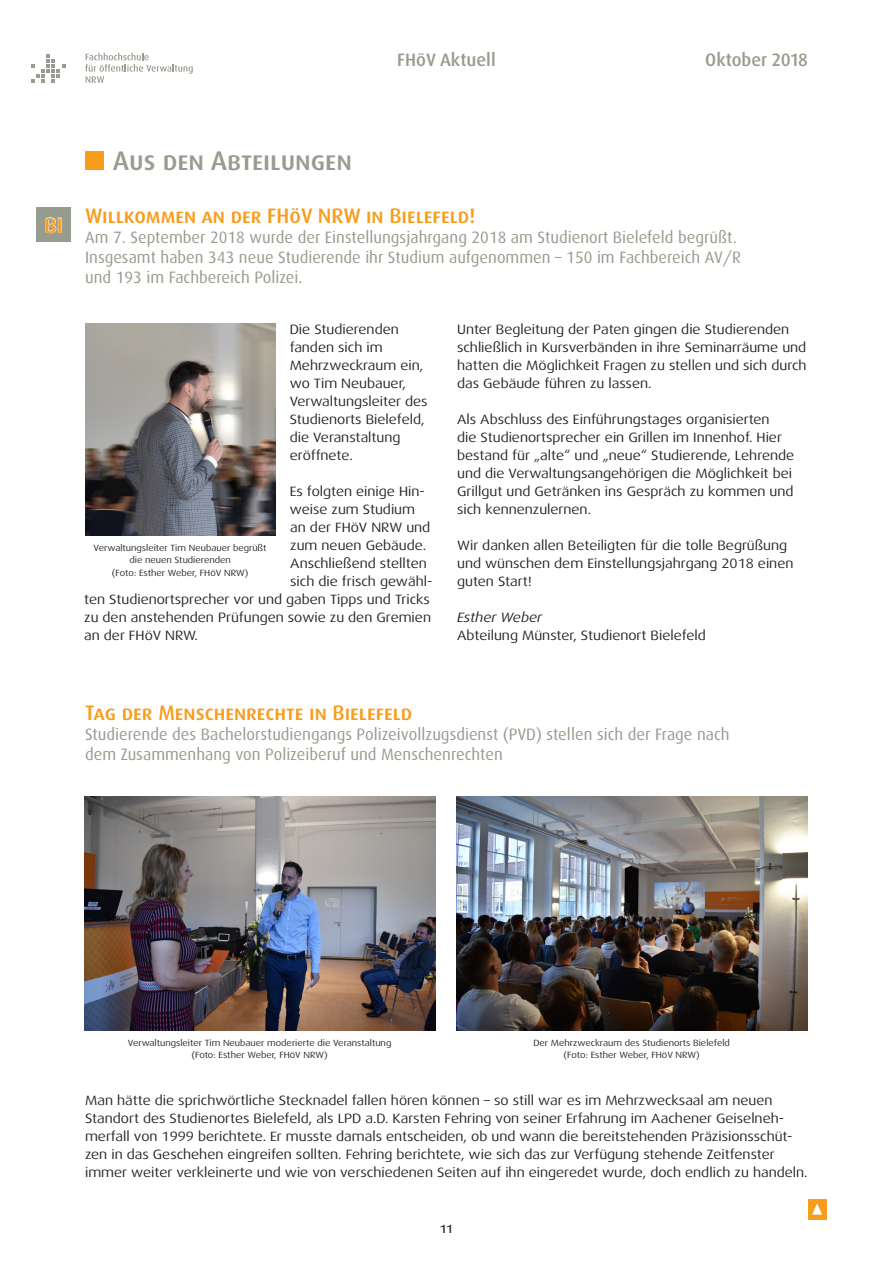
<style>
.page{position:relative;width:893px;height:1263px;background:#fff}
.page>*{position:absolute;margin:0;border:0;box-sizing:border-box;transform-origin:0 0}
.t1{font:500 27px "Dax OT";color:#969d8e}
.t2{font:500 21px "Dax OT";color:#f89c1c}
.t3{font:500 18px "Dax OT";color:#969d8e}
.t4{font:16.5px/19.8px "Dax";color:#969d8e}
.t5{font:15px "Dax Regular Caps";color:#231f20}
.t6{font:13.5px/18px "Dax Wide";color:#231f20}
.t7{font:italic 13.5px "Dax Wide";color:#231f20}
.t8{font:9px/12.8px "Dax Wide";color:#231f20;text-align:center}
</style>
<div class="page">
<div style="left:808px;top:1199px;width:18px;height:20px;background:#f89c1c"></div>
<svg style="left:812px;top:1203px;width:10px;height:11px"></svg>
<svg style="left:31px;top:54px;width:34px;height:29px"></svg>
<svg style="left:85px;top:53px;width:108px;height:30px"></svg>
<div style="left:85px;top:152px;width:19px;height:18px;background:#f89c1c"></div>
<img style="left:85px;top:324px;width:190px;height:212px">
<div style="left:36px;top:207px;width:35px;height:35px;background:#969d8e"></div>
<svg style="left:45px;top:217px;width:12px;height:16px"></svg>
<div style="left:58px;top:218px;width:3px;height:15px;border:1px solid #fff"></div>
<img style="left:84px;top:797px;width:351px;height:233px">
<img style="left:456px;top:797px;width:351px;height:233px">
<h3 class="t3" style="left:397px;top:49px;width:100px">FHöV Aktuell</h3>
<h3 class="t3" style="left:705px;top:49px;width:104px">Oktober 2018</h3>
<h2 class="t2" style="left:45px;top:212px;width:19px">BI</h2>
<h1 class="t1" style="left:113px;top:143px;width:241px">Aus den Abteilungen</h1>
<h2 class="t2" style="left:85px;top:203px;width:392px">Willkommen an der FHöV NRW in Bielefeld!</h2>
<p class="t4" style="left:85px;top:228px;width:657px">Am 7. September 2018 wurde der Einstellungsjahrgang 2018 am Studienort Bielefeld begrüßt.<br>Insgesamt haben 343 neue Studierende ihr Studium aufgenommen – 150 im Fachbereich AV/R und 193 im Fachbereich Polizei.</p>
<p class="t6" style="left:290px;top:320px;width:139px">Die Studierenden fanden sich im<br>Mehrzweckraum ein, wo Tim Neubauer,<br>Verwaltungsleiter des<br>Studienorts Bielefeld, die Veranstaltung eröffnete.</p>
<p class="t6" style="left:290px;top:482px;width:137px">Es folgten einige Hin-</p>
<p class="t6" style="left:290px;top:500px;width:127px">weise zum Studium</p>
<p class="t6" style="left:290px;top:518px;width:142px">an der FHöV NRW und</p>
<p class="t6" style="left:290px;top:536px;width:137px">zum neuen Gebäude.</p>
<p class="t6" style="left:290px;top:554px;width:138px">Anschließend stellten</p>
<p class="t6" style="left:290px;top:572px;width:144px">sich die frisch gewähl-</p>
<p class="t6" style="left:84px;top:590px;width:347px">ten Studienortsprecher vor und gaben Tipps und Tricks</p>
<p class="t6" style="left:84px;top:608px;width:348px">zu den anstehenden Prüfungen sowie zu den Gremien</p>
<p class="t6" style="left:84px;top:626px;width:115px">an der FHöV NRW.</p>
<p class="t8" style="left:94px;top:541px;width:174px">Verwaltungsleiter Tim Neubauer begrüßt die neuen Studierenden<br>(Foto: Esther Weber, FHöV NRW)</p>
<p class="t6" style="left:457px;top:320px;width:351px">Unter Begleitung der Paten gingen die Studierenden schließlich in Kursverbänden in ihre Seminarräume und hatten die Möglichkeit Fragen zu stellen und sich durch das Gebäude führen zu lassen.</p>
<p class="t6" style="left:457px;top:410px;width:339px">Als Abschluss des Einführungstages organisierten<br>die Studienortsprecher ein Grillen im Innenhof. Hier bestand für „alte“ und „neue“ Studierende, Lehrende und die Verwaltungsangehörigen die Möglichkeit bei Grillgut und Getränken ins Gespräch zu kommen und sich kennenzulernen.</p>
<p class="t6" style="left:457px;top:536px;width:338px">Wir danken allen Beteiligten für die tolle Begrüßung und wünschen dem Einstellungsjahrgang 2018 einen guten Start!</p>
<p class="t7" style="left:457px;top:609px;width:86px">Esther Weber</p>
<p class="t6" style="left:457px;top:626px;width:250px">Abteilung Münster, Studienort Bielefeld</p>
<h2 class="t2" style="left:85px;top:699px;width:329px">Tag der Menschenrechte in Bielefeld</h2>
<p class="t4" style="left:85px;top:724px;width:646px">Studierende des Bachelorstudiengangs Polizeivollzugsdienst (PVD) stellen sich der Frage nach dem Zusammenhang von Polizeiberuf und Menschenrechten</p>
<p class="t8" style="left:128px;top:1036px;width:265px">Verwaltungsleiter Tim Neubauer moderierte die Veranstaltung (Foto: Esther Weber, FHöV NRW)</p>
<p class="t8" style="left:533px;top:1036px;width:198px">Der Mehrzweckraum des Studienorts Bielefeld (Foto: Esther Weber, FHöV NRW)</p>
<p class="t6" style="left:85px;top:1091px;width:724px">Man hätte die sprichwörtliche Stecknadel fallen hören können – so still war es im Mehrzwecksaal am neuen Standort des Studienortes Bielefeld, als LPD a.D. Karsten Fehring von seiner Erfahrung im Aachener Geiselneh&shy;merfall von 1999 berichtete. Er musste damals entscheiden, ob und wann die bereitstehenden Präzisionsschüt&shy;zen in das Geschehen eingreifen sollten. Fehring berichtete, wie sich das zur Verfügung stehende Zeitfenster immer weiter verkleinerte und wie von verschiedenen Seiten auf ihn eingeredet wurde, doch endlich zu handeln.</p>
<p class="t5" style="left:440px;top:1219px;width:14px">11</p>
</div>
